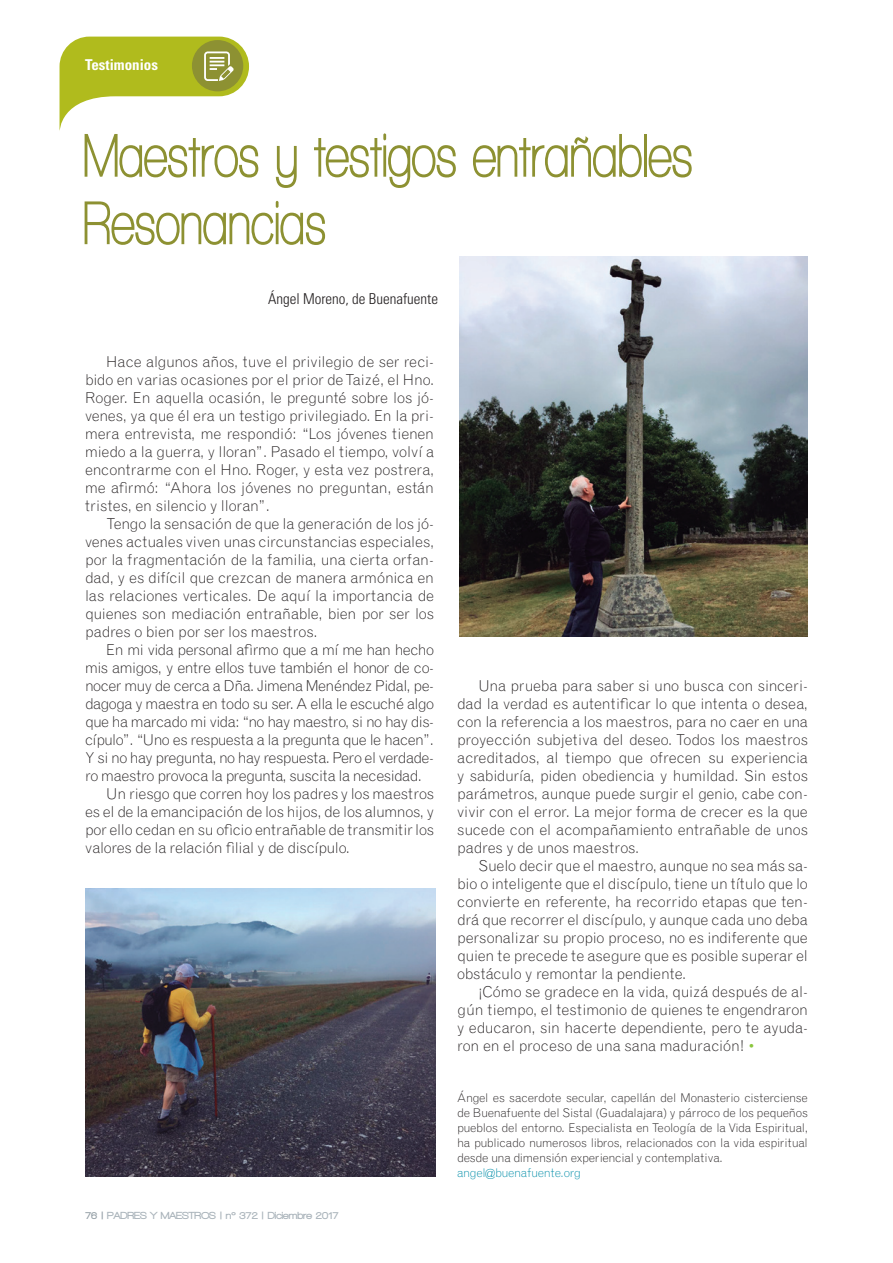
<style>
.page{position:relative;width:893px;height:1263px;background:#fff}
.page>*{position:absolute;margin:0;border:0;box-sizing:border-box;transform-origin:0 0}
.t1{font:700 condensed 63px/67.5px "Walkway";color:#8d9132}
.t2{font:300 15px/18px "Grotesque";letter-spacing:-.02em;color:#231f20;text-align:justify}
.t3{font:300 15px "Grotesque";letter-spacing:-.04em;color:#231f20}
.t4{font:300 condensed 15px "Univers";color:#231f20}
.t5{font:700 condensed 15px "Univers";color:#fff}
.t6{font:300 12px/15px "Grotesque";letter-spacing:-.02em;color:#231f20;text-align:justify}
.t7{font:300 12px "Grotesque";letter-spacing:-.03em;color:#008da8}
.t8{font:900 10.5px "Walkway";color:#a9b3ba}
.s1{color:#949fa6}
.s2{color:#8bc63e}
</style>
<div class="page">
<svg style="left:60px;top:37px;width:189px;height:92px"></svg>
<img style="left:459px;top:257px;width:349px;height:380px">
<img style="left:85px;top:888px;width:351px;height:289px">
<p class="t5" style="left:85px;top:56px;width:75px">Testimonios</p>
<h1 class="t1" style="left:83px;top:121px;width:611px">Maestros y testigos entrañables<br>Resonancias</h1>
<p class="t4" style="left:268px;top:290px;width:171px">Ángel Moreno, de Buenafuente</p>
<p class="t2" style="left:85px;top:352px;width:351px;text-indent:21px">Hace algunos años, tuve el privilegio de ser reci&shy;bido en varias ocasiones por el prior de Taizé, el Hno.<br>Roger. En aquella ocasión, le pregunté sobre los jó&shy;venes, ya que él era un testigo privilegiado. En la pri&shy;mera entrevista, me respondió: “Los jóvenes tienen miedo a la guerra, y lloran”. Pasado el tiempo, volví a encontrarme con el Hno. Roger, y esta vez postrera, me afirmó: “Ahora los jóvenes no preguntan, están tristes, en silencio y lloran”.</p>
<p class="t2" style="left:85px;top:514px;width:351px;text-indent:21px">Tengo la sensación de que la generación de los jó&shy;venes actuales viven unas circunstancias especiales, por la fragmentación de la familia, una cierta orfan&shy;dad, y es difícil que crezcan de manera armónica en las relaciones verticales. De aquí la importancia de quienes son mediación entrañable, bien por ser los padres o bien por ser los maestros.</p>
<p class="t2" style="left:106px;top:640px;width:329px">En mi vida personal afirmo que a mí me han hecho</p>
<p class="t2" style="left:85px;top:658px;width:351px">mis amigos, y entre ellos tuve también el honor de co-</p>
<p class="t2" style="left:85px;top:676px;width:351px">nocer muy de cerca a Dña. Jimena Menéndez Pidal, pe-</p>
<p class="t2" style="left:85px;top:694px;width:350px">dagoga y maestra en todo su ser. A ella le escuché algo</p>
<p class="t2" style="left:85px;top:712px;width:350px">que ha marcado mi vida: “no hay maestro, si no hay dis-</p>
<p class="t2" style="left:85px;top:730px;width:350px">cípulo”. “Uno es respuesta a la pregunta que le hacen”.</p>
<p class="t3" style="left:85px;top:748px;width:350px">Y si no hay pregunta, no hay respuesta. Pero el verdade-</p>
<p class="t2" style="left:85px;top:766px;width:338px">ro maestro provoca la pregunta, suscita la necesidad.</p>
<p class="t2" style="left:106px;top:784px;width:329px">Un riesgo que corren hoy los padres y los maestros</p>
<p class="t2" style="left:85px;top:802px;width:350px">es el de la emancipación de los hijos, de los alumnos, y</p>
<p class="t2" style="left:85px;top:820px;width:351px">por ello cedan en su oficio entrañable de transmitir los</p>
<p class="t2" style="left:85px;top:838px;width:266px">valores de la relación filial y de discípulo.</p>
<p class="t8" style="left:85px;top:1209px;width:255px"><span class="s1">76 |</span> PADRES Y MAESTROS | nº 372 | Diciembre 2017</p>
<p class="t2" style="left:457px;top:676px;width:352px;text-indent:21px">Una prueba para saber si uno busca con sinceri&shy;dad la verdad es autentificar lo que intenta o desea, con la referencia a los maestros, para no caer en una proyección subjetiva del deseo. Todos los maestros acreditados, al tiempo que ofrecen su experiencia y sabiduría, piden obediencia y humildad. Sin estos parámetros, aunque puede surgir el genio, cabe con&shy;vivir con el error. La mejor forma de crecer es la que sucede con el acompañamiento entrañable de unos padres y de unos maestros.</p>
<p class="t2" style="left:457px;top:856px;width:352px;text-indent:21px">Suelo decir que el maestro, aunque no sea más sa&shy;bio o inteligente que el discípulo, tiene un título que lo convierte en referente, ha recorrido etapas que ten&shy;drá que recorrer el discípulo, y aunque cada uno deba personalizar su propio proceso, no es indiferente que quien te precede te asegure que es posible superar el obstáculo y remontar la pendiente.</p>
<p class="t2" style="left:457px;top:982px;width:352px;text-indent:21px">¡Cómo se gradece en la vida, quizá después de al&shy;gún tiempo, el testimonio de quienes te engendraron y educaron, sin hacerte dependiente, pero te ayuda&shy;ron en el proceso de una sana maduración! <span class="s2">•</span></p>
<p class="t6" style="left:457px;top:1090px;width:352px">Ángel es sacerdote secular, capellán del Monasterio cisterciense de Buenafuente del Sistal (Guadalajara) y párroco de los pequeños pueblos del entorno. Especialista en Teología de la Vida Espiritual, ha publicado numerosos libros, relacionados con la vida espiritual desde una dimensión experiencial y contemplativa.</p>
<p class="t7" style="left:457px;top:1165px;width:125px">angel@buenafuente.org</p>
</div>
